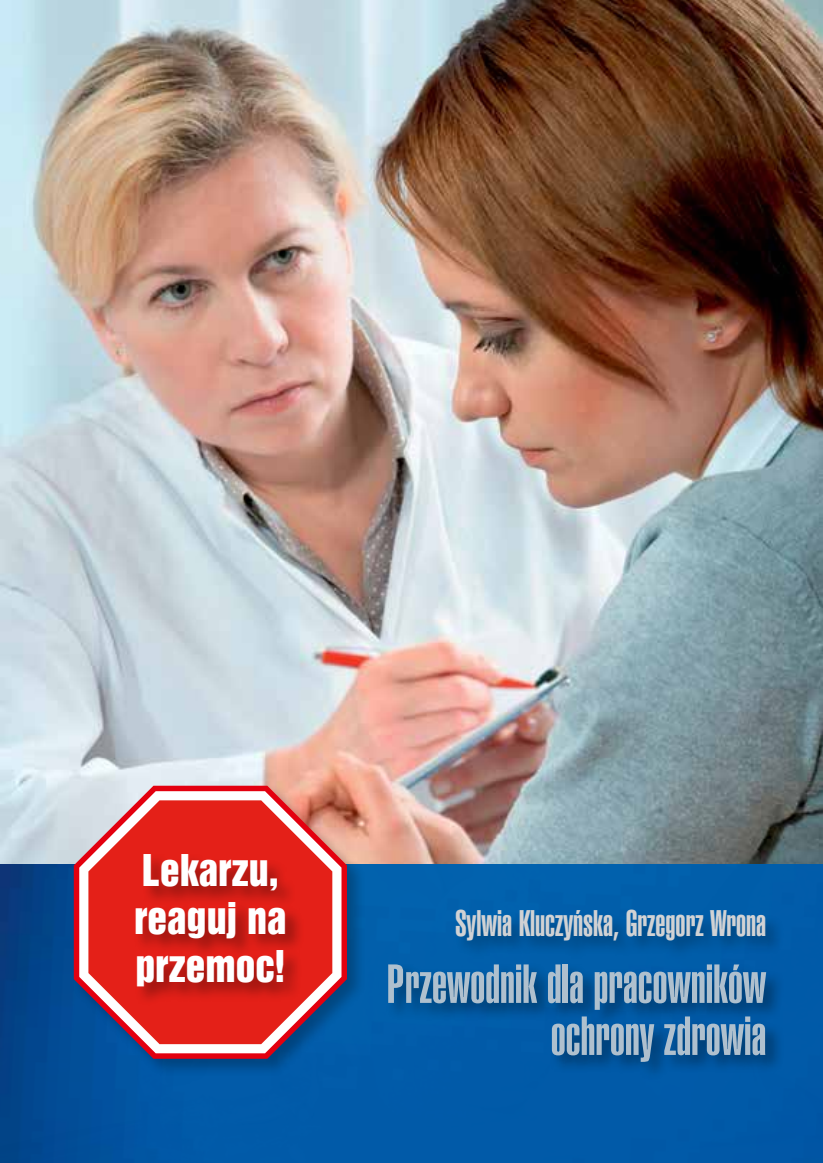
<style>
.page{position:relative;width:823px;height:1163px;background:#fff}
.page>*{position:absolute;margin:0;border:0;box-sizing:border-box;transform-origin:0 0}
.t1{font:53.4px/52px "Swis 911 U Cm EU";color:#afc0ce;text-align:right}
.t2{font:40.2px/48.2px "Swis 921 EU";color:#fff}
.t3{font:36px "Swis 911 U Cm EU";color:#d1d2d4}
</style>
<div class="page">
<img style="left:0;top:0;width:822px;height:864px">
<img style="left:0;top:864px;width:822px;height:298px">
<div style="left:72px;top:783px;width:294px;height:294px;background:#000;opacity:.25"></div>
<svg style="left:74px;top:785px;width:273px;height:273px;background:#a5536a"></svg>
<svg style="left:79px;top:791px;width:262px;height:262px"></svg>
<svg style="left:88px;top:800px;width:244px;height:243px;background:#d44545"></svg>
<div style="left:386px;top:962px;width:398px;height:118px;background:#000;opacity:.35"></div>
<div style="left:453px;top:908px;width:331px;height:51px;background:#000;opacity:.25"></div>
<div style="left:133px;top:851px;width:171px;height:155px;background:#000;opacity:.35"></div>
<p class="t2" style="left:134px;top:845px;width:154px">Lekarzu, reaguj na przemoc!</p>
<p class="t3" style="left:455px;top:904px;width:312px">Sylwia Kluczyńska, Grzegorz Wrona</p>
<p class="t1" style="left:386px;top:959px;width:381px">Przewodnik dla pracowników ochrony zdrowia</p>
</div>
